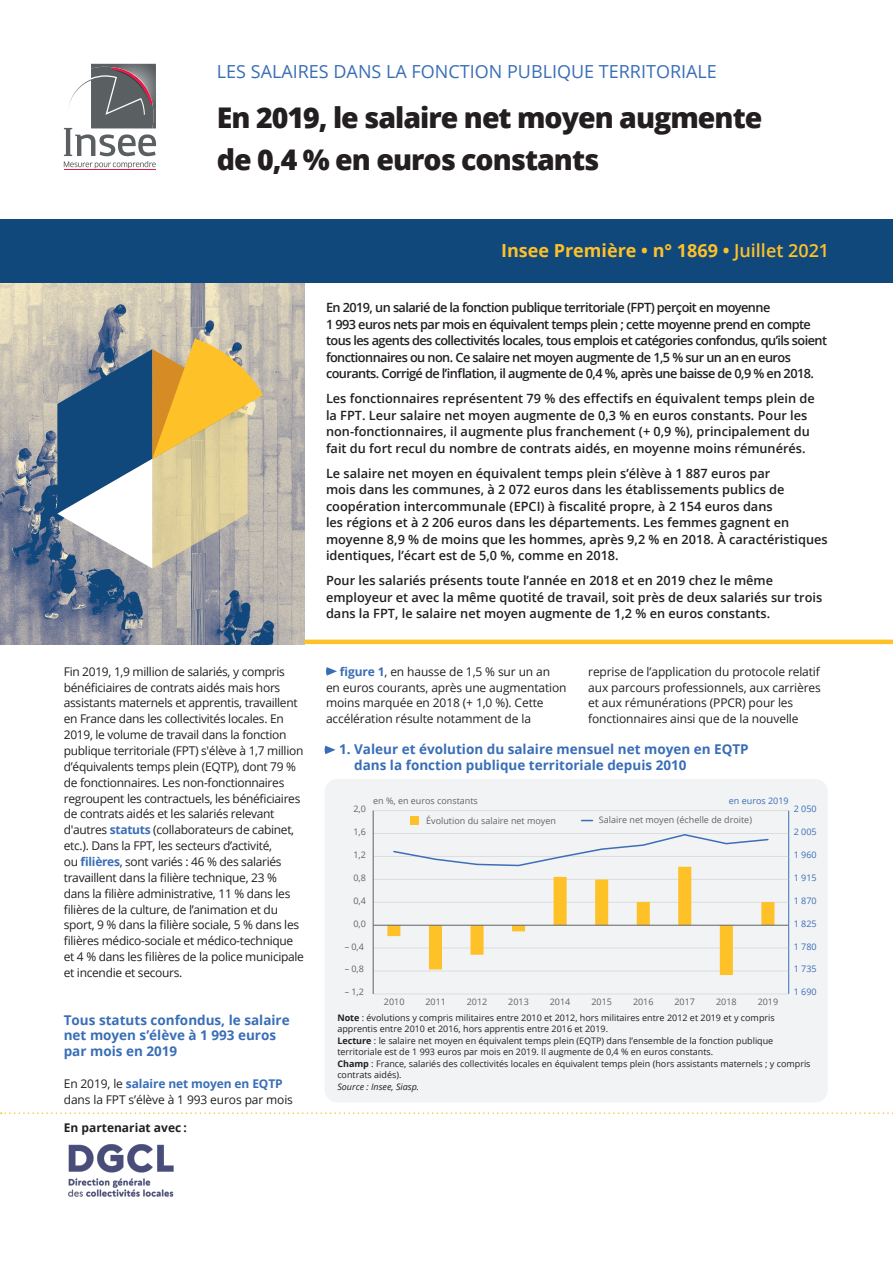
<style>
.page{position:relative;width:893px;height:1263px;background:#fff}
.page>*{position:absolute;margin:0;border:0;box-sizing:border-box;transform-origin:0 0}
.gros_titre{font:800 28.5px/42px "Open Sans";letter-spacing:-.035em;color:#231f20}
.sur_titre{font:18px "Open Sans";color:#396eb7}
.bandeau{font:700 18px "Open Sans";color:#fec128}
.titre_figure_encadré{font:700 13.5px/16.2px "Open Sans";color:#396eb7}
.Intertitre{font:700 13.5px/15.9px "Open Sans";color:#396eb7}
.intro{font:600 12.75px/16.5px "Open Sans";color:#231f20}
.intro-2{font:600 12.75px/16.5px "Open Sans";letter-spacing:-.045em;color:#231f20}
.texte{font:12px/15.9px "Open Sans";letter-spacing:-.025em;color:#231f20}
.t1{font:700 12px "Open Sans";color:#231f20}
.Légende_figure{font:9px/10.8px "Open Sans";color:#231f20}
.t2{font:9px "Open Sans";color:#636366}
.t3{font:9px "Open Sans";color:#3b6eb7}
.Légende_figure-2{font:italic 9px "Open Sans";color:#231f20}
.s1{font-weight:600}
.s2{font-weight:700;color:#396eb7}
.s3{font-weight:700}
</style>
<div class="page">
<hr style="left:64px;top:170px;width:92px;height:1px;background:#e91847">
<svg style="left:64px;top:64px;width:92px;height:104px"></svg>
<img style="left:0;top:283px;width:305px;height:361px">
<hr style="left:305px;top:640px;width:588px;height:4px;background:#fec128">
<svg style="left:326px;top:667px;width:11px;height:9px"></svg>
<div style="left:325px;top:779px;width:503px;height:323px;background:#f2f3f4;border-radius:13px"></div>
<hr style="left:373px;top:810px;width:416px;height:1px;background:#dcdddf">
<hr style="left:373px;top:833px;width:416px;height:1px;background:#dcdddf">
<hr style="left:373px;top:856px;width:416px;height:1px;background:#dcdddf">
<hr style="left:373px;top:879px;width:416px;height:1px;background:#dcdddf">
<hr style="left:373px;top:902px;width:416px;height:1px;background:#dcdddf">
<hr style="left:373px;top:948px;width:416px;height:1px;background:#dcdddf">
<hr style="left:373px;top:971px;width:416px;height:1px;background:#dcdddf">
<hr style="left:373px;top:994px;width:416px;height:1px;background:#dcdddf">
<hr style="left:788px;top:810px;width:1px;height:184px;background:#3b6eb7">
<hr style="left:373px;top:810px;width:1px;height:184px;background:#636366">
<hr style="left:373px;top:925px;width:416px;height:1px;background:#636366">
<svg style="left:387px;top:834px;width:387px;height:141px"></svg>
<div style="left:410px;top:817px;width:9px;height:8px;background:#fec128"></div>
<svg style="left:324px;top:746px;width:12px;height:8px"></svg>
<img style="left:68px;top:1144px;width:106px;height:53px">
<svg style="left:57px;top:338px;width:206px;height:230px;background:#a9a790"></svg>
<svg style="left:1px;top:1112px;width:892px;height:2px"></svg>
<div style="left:0;top:219px;width:893px;height:63px;background:#11487b"></div>
<p class="sur_titre" style="left:217px;top:59px;width:502px">LES SALAIRES DANS LA FONCTION PUBLIQUE TERRITORIALE</p>
<p class="gros_titre" style="left:217px;top:95px;width:547px">En 2019, le salaire net moyen augmente de 0,4 % en euros constants</p>
<p class="bandeau" style="left:501px;top:238px;width:330px">Insee Première • n° 1869 • <span class="s1">Juillet 2021</span></p>
<p class="texte" style="left:64px;top:663px;width:242px">Fin 2019, 1,9 million de salariés, y compris bénéficiaires de contrats aidés mais hors assistants maternels et apprentis, travaillent en France dans les collectivités locales. En 2019, le volume de travail dans la fonction publique territoriale (FPT) s'élève à 1,7 million d’équivalents temps plein (EQTP), dont 79 % de fonctionnaires. Les non-fonctionnaires regroupent les contractuels, les bénéficiaires de contrats aidés et les salariés relevant d'autres <span class="s2">statuts</span> (collaborateurs de cabinet, etc.). Dans la FPT, les secteurs d’activité,<br>ou <span class="s2">filières</span>, sont variés : 46 % des salariés travaillent dans la filière technique, 23 % dans la filière administrative, 11 % dans les filières de la culture, de l’animation et du sport, 9 % dans la filière sociale, 5 % dans les filières médico-sociale et médico-technique et 4 % dans les filières de la police municipale et incendie et secours.</p>
<p class="Intertitre" style="left:64px;top:1011px;width:227px">Tous statuts confondus, le salaire net moyen s’élève à 1 993 euros par mois en 2019</p>
<p class="texte" style="left:64px;top:1075px;width:231px">En 2019, le <span class="s2">salaire net moyen en EQTP </span>dans la FPT s’élève à 1 993 euros par mois</p>
<p class="t1" style="left:64px;top:1119px;width:125px">En partenariat avec :</p>
<p class="intro-2" style="left:326px;top:299px;width:503px">En 2019, un salarié de la fonction publique territoriale (FPT) perçoit en moyenne<br>1 993 euros nets par mois en équivalent temps plein ; cette moyenne prend en compte tous les agents des collectivités locales, tous emplois et catégories confondus, qu’ils soient fonctionnaires ou non. Ce salaire net moyen augmente de 1,5 % sur un an en euros courants. Corrigé de l’inflation, il augmente de 0,4 %, après une baisse de 0,9 % en 2018.</p>
<p class="intro" style="left:326px;top:390px;width:490px">Les fonctionnaires représentent 79 % des effectifs en équivalent temps plein de la FPT. Leur salaire net moyen augmente de 0,3 % en euros constants. Pour les non-fonctionnaires, il augmente plus franchement (+ 0,9 %), principalement du fait du fort recul du nombre de contrats aidés, en moyenne moins rémunérés.</p>
<p class="intro" style="left:326px;top:465px;width:503px">Le salaire net moyen en équivalent temps plein s’élève à 1 887 euros par<br>mois dans les communes, à 2 072 euros dans les établissements publics de coopération intercommunale (EPCI) à fiscalité propre, à 2 154 euros dans<br>les régions et à 2 206 euros dans les départements. Les femmes gagnent en moyenne 8,9 % de moins que les hommes, après 9,2 % en 2018. À caractéristiques identiques, l’écart est de 5,0 %, comme en 2018.</p>
<p class="intro" style="left:326px;top:572px;width:498px">Pour les salariés présents toute l’année en 2018 et en 2019 chez le même employeur et avec la même quotité de travail, soit près de deux salariés sur trois dans la FPT, le salaire net moyen augmente de 1,2 % en euros constants.</p>
<p class="texte" style="left:326px;top:663px;width:242px;text-indent:14px"><span class="s2">figure 1</span>, en hausse de 1,5 % sur un an en euros courants, après une augmentation moins marquée en 2018 (+ 1,0 %). Cette accélération résulte notamment de la</p>
<p class="texte" style="left:588px;top:663px;width:234px">reprise de l’application du protocole relatif aux parcours professionnels, aux carrières et aux rémunérations (PPCR) pour les fonctionnaires ainsi que de la nouvelle</p>
<p class="titre_figure_encadré" style="left:354px;top:741px;width:396px;text-indent:-15px">1. Valeur et évolution du salaire mensuel net moyen en EQTP dans la fonction publique territoriale depuis 2010</p>
<p class="t2" style="left:353px;top:802px;width:14px">2,0</p>
<p class="t2" style="left:373px;top:795px;width:106px">en %, en euros constants</p>
<p class="t3" style="left:729px;top:795px;width:61px">en euros 2019</p>
<p class="t3" style="left:794px;top:802px;width:24px">2 050</p>
<p class="t2" style="left:426px;top:814px;width:131px">Évolution du salaire net moyen</p>
<p class="t2" style="left:599px;top:814px;width:155px">Salaire net moyen (échelle de droite)</p>
<p class="t2" style="left:353px;top:825px;width:14px">1,6</p>
<p class="t3" style="left:794px;top:825px;width:24px">2 005</p>
<p class="t2" style="left:353px;top:848px;width:14px">1,2</p>
<p class="t3" style="left:794px;top:848px;width:24px">1 960</p>
<p class="t2" style="left:353px;top:871px;width:14px">0,8</p>
<p class="t3" style="left:794px;top:871px;width:24px">1 915</p>
<p class="t2" style="left:353px;top:894px;width:14px">0,4</p>
<p class="t3" style="left:794px;top:894px;width:24px">1 870</p>
<p class="t2" style="left:353px;top:917px;width:14px">0,0</p>
<p class="t3" style="left:794px;top:917px;width:24px">1 825</p>
<p class="t2" style="left:345px;top:940px;width:21px">– 0,4</p>
<p class="t3" style="left:794px;top:940px;width:24px">1 780</p>
<p class="t2" style="left:345px;top:963px;width:21px">– 0,8</p>
<p class="t3" style="left:794px;top:963px;width:24px">1 735</p>
<p class="t2" style="left:345px;top:986px;width:21px">– 1,2</p>
<p class="t3" style="left:794px;top:986px;width:24px">1 690</p>
<p class="t2" style="left:384px;top:996px;width:22px">2010</p>
<p class="t2" style="left:425px;top:996px;width:22px">2011</p>
<p class="t2" style="left:467px;top:996px;width:22px">2012</p>
<p class="t2" style="left:508px;top:996px;width:22px">2013</p>
<p class="t2" style="left:550px;top:996px;width:22px">2014</p>
<p class="t2" style="left:591px;top:996px;width:22px">2015</p>
<p class="t2" style="left:633px;top:996px;width:22px">2016</p>
<p class="t2" style="left:674px;top:996px;width:22px">2017</p>
<p class="t2" style="left:716px;top:996px;width:22px">2018</p>
<p class="t2" style="left:758px;top:996px;width:22px">2019</p>
<p class="Légende_figure" style="left:337px;top:1012px;width:439px"><span class="s3">Note</span> : évolutions y compris militaires entre 2010 et 2012, hors militaires entre 2012 et 2019 et y compris apprentis entre 2010 et 2016, hors apprentis entre 2016 et 2019.</p>
<p class="Légende_figure" style="left:337px;top:1035px;width:437px"><span class="s3">Lecture</span> : le salaire net moyen en équivalent temps plein (EQTP) dans l’ensemble de la fonction publique territoriale est de 1 993 euros par mois en 2019. Il augmente de 0,4 % en euros constants.</p>
<p class="Légende_figure" style="left:337px;top:1058px;width:475px"><span class="s3">Champ</span> : France, salariés des collectivités locales en équivalent temps plein (hors assistants maternels ; y compris contrats aidés).</p>
<p class="Légende_figure-2" style="left:337px;top:1080px;width:83px">Source : Insee, Siasp.</p>
</div>
